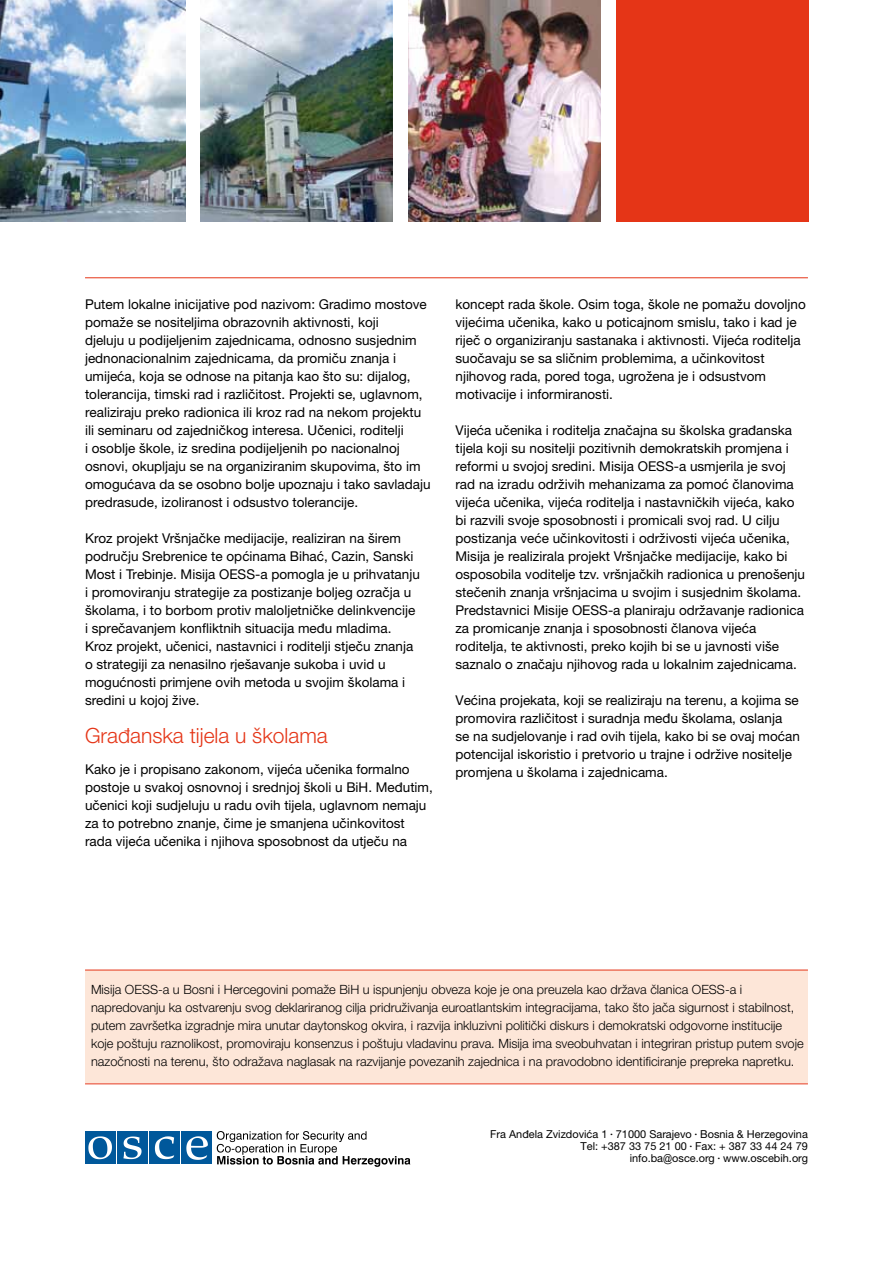
<style>
.page{position:relative;width:893px;height:1263px;background:#fff}
.page>*{position:absolute;margin:0;border:0;box-sizing:border-box;transform-origin:0 0}
.t1{font:300 21px "Helvetica Neue LT Std";color:#e53517}
.t2{font:13.5px/18px "Helvetica Neue LT Std";color:#000}
.t3{font:300 12.75px/18px "Helvetica Neue LT Std";color:#000}
.t4{font:10.95px/12px "Helvetica Neue LT Std";color:#000;text-align:right}
.s1{font-size:4.5px}
.s2{font-family:"Arial Narrow";font-style:italic}
</style>
<div class="page">
<hr style="left:85px;top:277px;width:723px;height:1px;background:#e53517">
<div style="left:182px;top:1131px;width:30px;height:33px;background:#00589b"></div>
<div style="left:149px;top:1131px;width:31px;height:33px;background:#00589b"></div>
<div style="left:117px;top:1131px;width:31px;height:33px;background:#00589b"></div>
<div style="left:85px;top:1131px;width:30px;height:33px;background:#00589b"></div>
<svg style="left:88px;top:1136px;width:120px;height:24px"></svg>
<svg style="left:217px;top:1131px;width:193px;height:36px"></svg>
<div style="left:85px;top:970px;width:723px;height:113px;background:#fde6d8"></div>
<img style="left:0;top:0;width:185px;height:221px">
<img style="left:201px;top:0;width:192px;height:221px">
<img style="left:409px;top:0;width:192px;height:221px">
<div style="left:617px;top:0;width:192px;height:221px;background:#e53517"></div>
<hr style="left:85px;top:1083px;width:723px;height:1px;background:#e53517">
<hr style="left:85px;top:970px;width:723px;height:1px;background:#e53517">
<p class="t2" style="left:85px;top:295px;width:347px">Putem lokalne inicijative pod nazivom: Gradimo mostove pomaže se nositeljima obrazovnih aktivnosti, koji<br>djeluju u podijeljenim zajednicama, odnosno susjednim jednonacionalnim zajednicama, da promiču znanja i umijeća, koja se odnose na pitanja kao što su: dijalog, tolerancija, timski rad i različitost. Projekti se, uglavnom, realiziraju preko radionica ili kroz rad na nekom projektu ili seminaru od zajedničkog interesa. Učenici, roditelji<br>i osoblje škole, iz sredina podijeljenih po nacionalnoj osnovi, okupljaju se na organiziranim skupovima, što im omogućava da se osobno bolje upoznaju i tako savladaju predrasude, izoliranost i odsustvo tolerancije.</p>
<p class="t2" style="left:85px;top:529px;width:336px">Kroz projekt Vršnjačke medijacije, realiziran na širem području Srebrenice te općinama Bihać, Cazin, Sanski Most i Trebinje. Misija OESS-a pomogla je u prihvatanju i promoviranju strategije za postizanje boljeg ozračja u školama, i to borbom protiv maloljetničke delinkvencije i sprečavanjem konfliktnih situacija među mladima.<br>Kroz projekt, učenici, nastavnici i roditelji stječu znanja o strategiji za nenasilno rješavanje sukoba i uvid u mogućnosti primjene ovih metoda u svojim školama i sredini u kojoj žive.</p>
<h1 class="t1" style="left:85px;top:723px;width:244px">Građanska tijela u školama</h1>
<p class="t2" style="left:85px;top:760px;width:349px">Kako je i propisano zakonom, vijeća učenika formalno postoje u svakoj osnovnoj i srednjoj školi u BiH. Međutim, učenici koji sudjeluju u radu ovih tijela, uglavnom nemaju za to potrebno znanje, čime je smanjena učinkovitost rada vijeća učenika i njihova sposobnost da utječu na</p>
<p class="t2" style="left:455px;top:295px;width:352px">koncept rada škole. Osim toga, škole ne pomažu dovoljno vijećima učenika, kako u poticajnom smislu, tako i kad je riječ o organiziranju sastanaka i aktivnosti. Vijeća roditelja suočavaju se sa sličnim problemima, a učinkovitost njihovog rada, pored toga, ugrožena je i odsustvom motivacije i informiranosti.</p>
<p class="t2" style="left:455px;top:421px;width:351px">Vijeća učenika i roditelja značajna su školska građanska tijela koji su nositelji pozitivnih demokratskih promjena i reformi u svojoj sredini. Misija OESS-a usmjerila je svoj rad na izradu održivih mehanizama za pomoć članovima vijeća učenika, vijeća roditelja i nastavničkih vijeća, kako bi razvili svoje sposobnosti i promicali svoj rad. U cilju postizanja veće učinkovitosti i održivosti vijeća učenika, Misija je realizirala projekt Vršnjačke medijacije, kako bi osposobila voditelje tzv. vršnjačkih radionica u prenošenju stečenih znanja vršnjacima u svojim i susjednim školama.<br>Predstavnici Misije OESS-a planiraju održavanje radionica za promicanje znanja i sposobnosti članova vijeća roditelja, te aktivnosti, preko kojih bi se u javnosti više saznalo o značaju njihovog rada u lokalnim zajednicama.</p>
<p class="t2" style="left:455px;top:691px;width:346px">Većina projekata, koji se realiziraju na terenu, a kojima se promovira različitost i suradnja među školama, oslanja<br>se na sudjelovanje i rad ovih tijela, kako bi se ovaj moćan potencijal iskoristio i pretvorio u trajne i održive nositelje promjena u školama i zajednicama.</p>
<p class="t3" style="left:91px;top:980px;width:714px">Misija OESS-a u Bosni i Hercegovini pomaže BiH u ispunjenju obveza koje je ona preuzela kao država članica OESS-a i napredovanju ka ostvarenju svog deklariranog cilja pridruživanja euroatlantskim integracijama, tako što jača sigurnost i stabilnost, putem završetka izgradnje mira unutar daytonskog okvira, i razvija inkluzivni politički diskurs i demokratski odgovorne institucije koje poštuju raznolikost, promoviraju konsenzus i poštuju vladavinu prava. Misija ima sveobuhvatan i integriran pristup putem svoje nazočnosti na terenu, što odražava naglasak na razvijanje povezanih zajednica i na pravodobno identificiranje prepreka napretku.</p>
<p class="t4" style="left:490px;top:1128px;width:319px">Fra Anđela Zvizdovića 1 <span class="s1">•</span> 71000 Sarajevo <span class="s1">•</span> Bosnia &amp; Herzegovina<br>Tel: +387 33 75 21 00 <span class="s1">•</span> Fax: + 387 33 44 24 79<br>info.ba<span class="s2">@</span>osce.org <span class="s1">•</span> www.oscebih.org</p>
</div>
